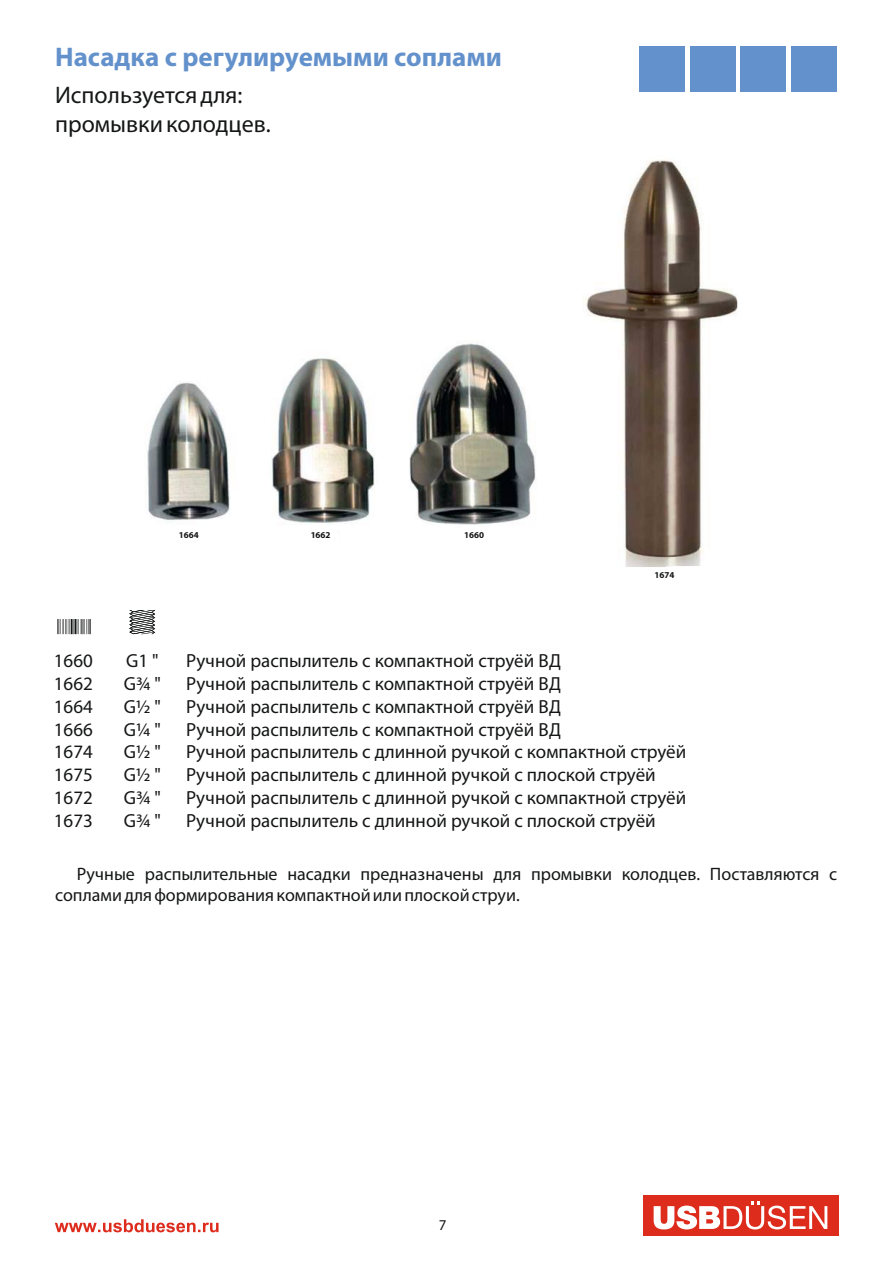
<style>
.page{position:relative;width:893px;height:1263px;background:#fff}
.page>*{position:absolute;margin:0;border:0;box-sizing:border-box;transform-origin:0 0}
.t1{font:700 27px "Myriad Pro";color:#6391cb}
.t2{font:24px/28.8px "Myriad Pro";color:#151616}
.t3{font:19.05px/22.8px "Myriad Pro";color:#151616}
.t4{font:18px/21.6px "Myriad Pro";color:#151616}
.t5{font:15px "Myriad Pro";color:#151616}
.t6{font:700 9px "Myriad Pro";color:#151616}
</style>
<div class="page">
<svg style="left:55px;top:1219px;width:164px;height:13px"></svg>
<div style="left:643px;top:1195px;width:195px;height:40px;background:#dd2b1c"></div>
<svg style="left:654px;top:1201px;width:173px;height:28px"></svg>
<div style="left:740px;top:46px;width:46px;height:46px;background:#6391cb"></div>
<svg style="left:129px;top:610px;width:26px;height:24px"></svg>
<svg style="left:57px;top:619px;width:34px;height:15px"></svg>
<div style="left:791px;top:46px;width:46px;height:46px;background:#6391cb"></div>
<div style="left:638px;top:46px;width:46px;height:46px;background:#6391cb"></div>
<div style="left:690px;top:46px;width:45px;height:46px;background:#6391cb"></div>
<img style="left:147px;top:160px;width:590px;height:407px">
<h1 class="t1" style="left:55px;top:46px;width:448px">Насадка с регулируемыми соплами</h1>
<p class="t2" style="left:55px;top:82px;width:217px">Используется для: промывки колодцев.</p>
<p class="t6" style="left:179px;top:532px;width:21px">1664</p>
<p class="t6" style="left:311px;top:532px;width:21px">1662</p>
<p class="t6" style="left:464px;top:532px;width:21px">1660</p>
<p class="t6" style="left:654px;top:571px;width:21px">1674</p>
<p class="t3" style="left:54px;top:651px;width:41px;text-align:justify">1660<br>1662<br>1664<br>1666<br>1674<br>1675<br>1672<br>1673</p>
<p class="t3" style="left:124px;top:651px;width:39px">G1 "<br>G¾ "<br>G½ "<br>G¼ "<br>G½ "<br>G½ "<br>G¾ "<br>G¾ "</p>
<p class="t4" style="left:55px;top:864px;width:784px;text-indent:22px">Ручные распылительные насадки предназначены для промывки колодцев. Поставляются с соплами для формирования компактной или плоской струи.</p>
<p class="t3" style="left:186px;top:651px;width:502px">Ручной распылитель с компактной струёй ВД<br>Ручной распылитель с компактной струёй ВД<br>Ручной распылитель с компактной струёй ВД<br>Ручной распылитель с компактной струёй ВД<br>Ручной распылитель с длинной ручкой с компактной струёй Ручной распылитель с длинной ручкой с плоской струёй Ручной распылитель с длинной ручкой с компактной струёй Ручной распылитель с длинной ручкой с плоской струёй</p>
<p class="t5" style="left:439px;top:1215px;width:9px">7</p>
</div>
